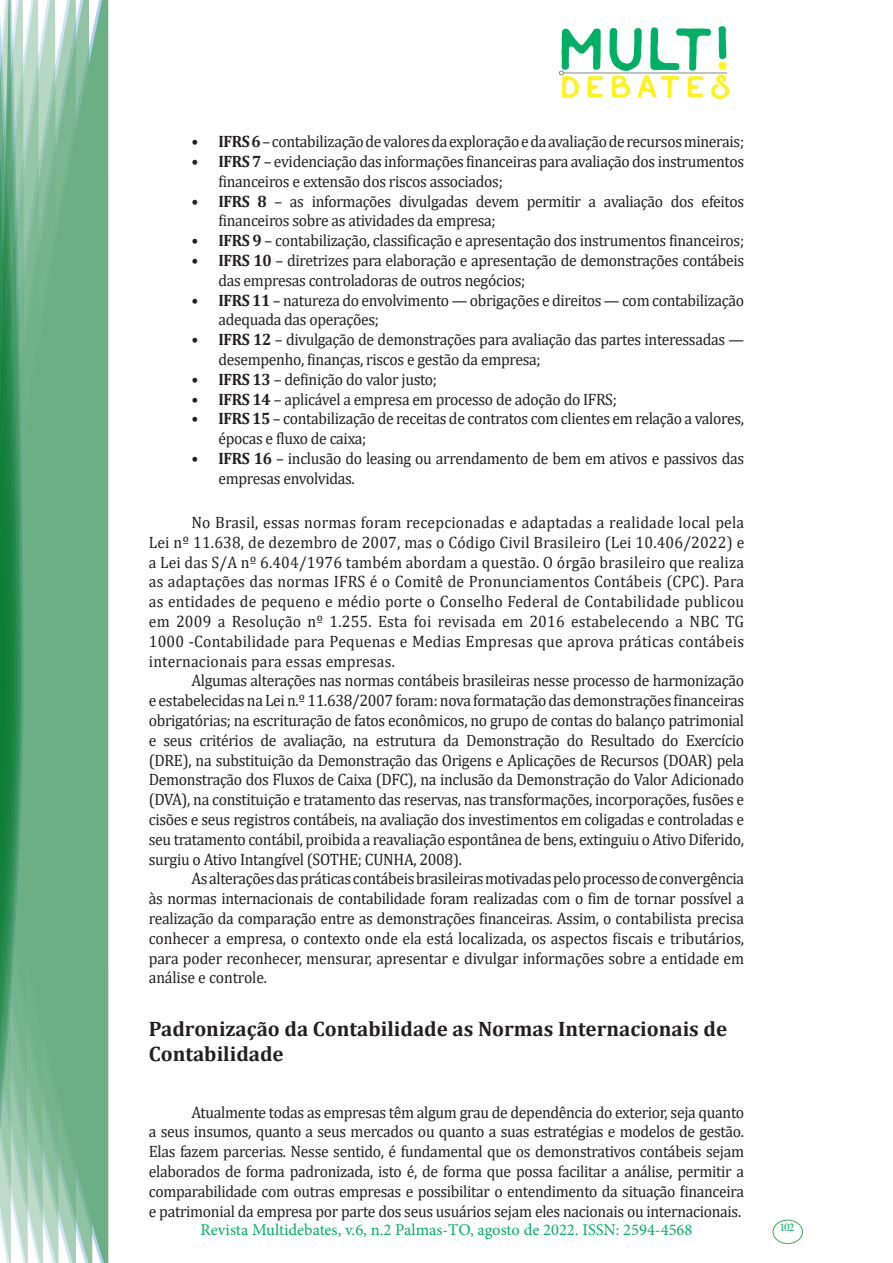
<style>
.page{position:relative;width:893px;height:1263px;background:#fff}
.page>*{position:absolute;margin:0;border:0;box-sizing:border-box;transform-origin:0 0}
.Titulo_2{font:700 21px/25.2px "Cambria";color:#231f20}
.texto{font:16.5px/19.8px "Cambria";letter-spacing:-.02em;color:#231f20;scale:.95 1}
.t1{font:16.5px "Minion Pro";color:#00b064}
.t2{font:11.7px "Minion Pro";color:#00b064}
.s1{font-weight:700}
</style>
<div class="page">
<img style="left:559px;top:26px;width:169px;height:72px">
<div style="left:95px;top:0;width:14px;height:1263px;background:#6caf84"></div>
<svg style="left:79px;top:0;width:16px;height:1263px;background:#71b289"></svg>
<svg style="left:62px;top:0;width:17px;height:1263px;background:#75b48c"></svg>
<svg style="left:45px;top:0;width:17px;height:1263px;background:#7cb792"></svg>
<svg style="left:30px;top:0;width:15px;height:1263px;background:#80ba96"></svg>
<svg style="left:0;top:0;width:30px;height:1263px;background:#61a97f"></svg>
<div style="left:772px;top:1219px;width:31px;height:25px;border:1px solid #40ae49;border-radius:50%"></div>
<p class="texto" style="left:191px;top:132px;width:583px"><span class="s1">• IFRS 6</span>– contabilização de valores da exploração e da avaliação de recursos minerais;</p>
<p class="texto" style="left:218px;top:151px;width:555px;text-indent:-27px"><span class="s1">• IFRS 7</span> – evidenciação das informações financeiras para avaliação dos instrumentos financeiros e extensão dos riscos associados;</p>
<p class="texto" style="left:218px;top:191px;width:555px;text-indent:-27px"><span class="s1">• IFRS 8</span> – as informações divulgadas devem permitir a avaliação dos efeitos financeiros sobre as atividades da empresa;</p>
<p class="texto" style="left:191px;top:231px;width:583px"><span class="s1">• IFRS 9</span> – contabilização, classificação e apresentação dos instrumentos financeiros;</p>
<p class="texto" style="left:218px;top:250px;width:555px;text-indent:-27px"><span class="s1">• IFRS 10</span> – diretrizes para elaboração e apresentação de demonstrações contábeis das empresas controladoras de outros negócios;</p>
<p class="texto" style="left:218px;top:290px;width:555px;text-indent:-27px"><span class="s1">• IFRS 11</span> – natureza do envolvimento — obrigações e direitos — com contabilização adequada das operações;</p>
<p class="texto" style="left:218px;top:330px;width:555px;text-indent:-27px"><span class="s1">• IFRS 12</span> – divulgação de demonstrações para avaliação das partes interessadas — desempenho, finanças, riscos e gestão da empresa;</p>
<p class="texto" style="left:191px;top:369px;width:260px"><span class="s1">• IFRS 13</span> – definição do valor justo;</p>
<p class="texto" style="left:191px;top:389px;width:449px"><span class="s1">• IFRS 14</span> – aplicável a empresa em processo de adoção do IFRS;</p>
<p class="texto" style="left:218px;top:409px;width:555px;text-indent:-27px"><span class="s1">• IFRS 15</span> – contabilização de receitas de contratos com clientes em relação a valores, épocas e fluxo de caixa;</p>
<p class="texto" style="left:218px;top:448px;width:555px;text-indent:-27px"><span class="s1">• IFRS 16</span> – inclusão do leasing ou arrendamento de bem em ativos e passivos das empresas envolvidas.</p>
<p class="texto" style="left:149px;top:512px;width:628px;text-align:justify;text-indent:43px">No Brasil, essas normas foram recepcionadas e adaptadas a realidade local pela Lei nº 11.638, de dezembro de 2007, mas o Código Civil Brasileiro (Lei 10.406/2022) e a Lei das S/A nº 6.404/1976 também abordam a questão. O órgão brasileiro que realiza as adaptações das normas IFRS é o Comitê de Pronunciamentos Contábeis (CPC). Para as entidades de pequeno e médio porte o Conselho Federal de Contabilidade publicou em 2009 a Resolução nº 1.255. Esta foi revisada em 2016 estabelecendo a NBC TG 1000 -Contabilidade para Pequenas e Medias Empresas que aprova práticas contábeis internacionais para essas empresas.</p>
<p class="texto" style="left:149px;top:671px;width:628px;text-align:justify;text-indent:43px">Algumas alterações nas normas contábeis brasileiras nesse processo de harmonização e estabelecidas na Lei n.º 11.638/2007 foram: nova formatação das demonstrações financeiras obrigatórias; na escrituração de fatos econômicos, no grupo de contas do balanço patrimonial e seus critérios de avaliação, na estrutura da Demonstração do Resultado do Exercício (DRE), na substituição da Demonstração das Origens e Aplicações de Recursos (DOAR) pela Demonstração dos Fluxos de Caixa (DFC), na inclusão da Demonstração do Valor Adicionado (DVA), na constituição e tratamento das reservas, nas transformações, incorporações, fusões e cisões e seus registros contábeis, na avaliação dos investimentos em coligadas e controladas e seu tratamento contábil, proibida a reavaliação espontânea de bens, extinguiu o Ativo Diferido, surgiu o Ativo Intangível (SOTHE; CUNHA, 2008).</p>
<p class="texto" style="left:149px;top:869px;width:628px;text-align:justify;text-indent:43px">As alterações das práticas contábeis brasileiras motivadas pelo processo de convergência às normas internacionais de contabilidade foram realizadas com o fim de tornar possível a realização da comparação entre as demonstrações financeiras. Assim, o contabilista precisa conhecer a empresa, o contexto onde ela está localizada, os aspectos fiscais e tributários, para poder reconhecer, mensurar, apresentar e divulgar informações sobre a entidade em análise e controle.</p>
<p class="Titulo_2" style="left:149px;top:1015px;width:580px">Padronização da Contabilidade as Normas Internacionais de<br>Contabilidade</p>
<p class="texto" style="left:149px;top:1102px;width:628px;text-align:justify;text-indent:43px">Atualmente todas as empresas têm algum grau de dependência do exterior, seja quanto a seus insumos, quanto a seus mercados ou quanto a suas estratégias e modelos de gestão.<br>Elas fazem parcerias. Nesse sentido, é fundamental que os demonstrativos contábeis sejam elaborados de forma padronizada, isto é, de forma que possa facilitar a análise, permitir a comparabilidade com outras empresas e possibilitar o entendimento da situação financeira e patrimonial da empresa por parte dos seus usuários sejam eles nacionais ou internacionais.</p>
<p class="t1" style="left:200px;top:1218px;width:493px">Revista Multidebates, v.6, n.2 Palmas-TO, agosto de 2022. ISSN: 2594-4568</p>
<p class="t2" style="left:779px;top:1219px;width:16px">102</p>
</div>
